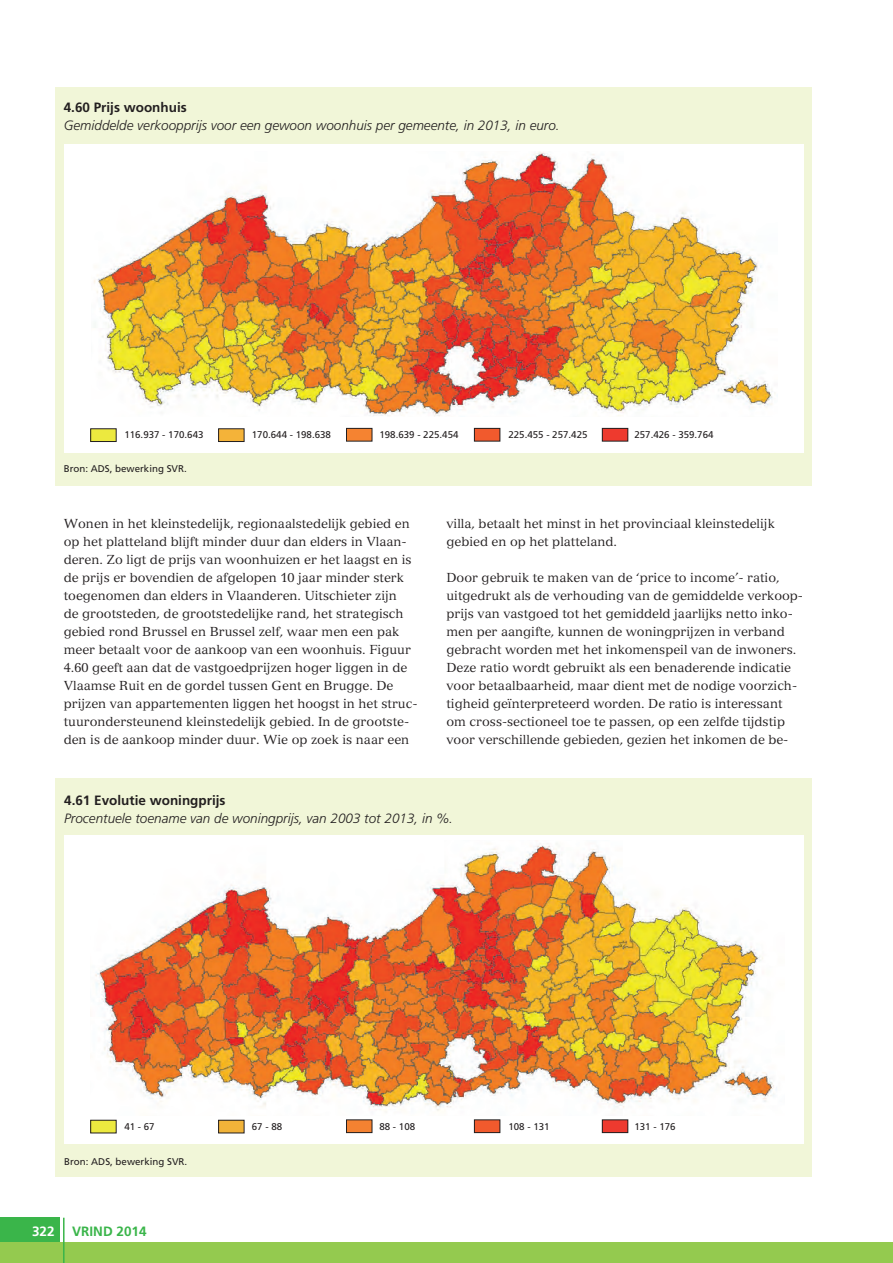
<style>
.page{position:relative;width:893px;height:1263px;background:#fff}
.page>*{position:absolute;margin:0;border:0;box-sizing:border-box;transform-origin:0 0}
.t1{font:italic 300 13.5px "Frutiger LT Std";color:#231f20}
.t2{font:700 13.5px "Frutiger LT Std";color:#231f20}
.t3{font:700 13.5px "Frutiger LT Std";color:#3ab54a}
.t4{font:700 13.5px "Frutiger LT Std";color:#fff}
.t5{font:12.75px/18px "Versailles LT Std";color:#231f20}
.t6{font:9.75px "Frutiger LT Std";color:#231f20}
</style>
<div class="page">
<div style="left:55px;top:778px;width:757px;height:399px;background:#f1f6d8"></div>
<div style="left:64px;top:835px;width:739px;height:309px;background:#fff"></div>
<div style="left:55px;top:87px;width:757px;height:399px;background:#f1f6d8"></div>
<div style="left:64px;top:144px;width:739px;height:309px;background:#fff"></div>
<div style="left:91px;top:429px;width:25px;height:12px;background:#ece93f"></div>
<div style="left:90px;top:429px;width:26px;height:13px;border:1px solid #231f20"></div>
<div style="left:91px;top:1120px;width:25px;height:13px;background:#ece93f"></div>
<div style="left:90px;top:1120px;width:26px;height:13px;border:1px solid #231f20"></div>
<div style="left:602px;top:428px;width:26px;height:13px;background:#ee3a2e"></div>
<div style="left:602px;top:428px;width:26px;height:13px;border:1px solid #231f20"></div>
<div style="left:602px;top:1120px;width:26px;height:12px;background:#ee3a2f"></div>
<div style="left:602px;top:1120px;width:26px;height:13px;border:1px solid #231f20"></div>
<div style="left:474px;top:428px;width:26px;height:13px;background:#f15a2d"></div>
<div style="left:474px;top:428px;width:26px;height:13px;border:1px solid #231f20"></div>
<div style="left:474px;top:1120px;width:26px;height:12px;background:#f15a2d"></div>
<div style="left:474px;top:1120px;width:26px;height:13px;border:1px solid #231f20"></div>
<div style="left:346px;top:428px;width:26px;height:13px;background:#f58331"></div>
<div style="left:346px;top:428px;width:26px;height:13px;border:1px solid #231f20"></div>
<div style="left:346px;top:1120px;width:26px;height:12px;background:#f48231"></div>
<div style="left:346px;top:1120px;width:26px;height:13px;border:1px solid #231f20"></div>
<div style="left:219px;top:429px;width:25px;height:12px;background:#f4b339"></div>
<div style="left:218px;top:429px;width:26px;height:13px;border:1px solid #231f20"></div>
<div style="left:219px;top:1120px;width:25px;height:13px;background:#f1b339"></div>
<div style="left:218px;top:1120px;width:26px;height:13px;border:1px solid #231f20"></div>
<img style="left:95px;top:843px;width:682px;height:269px">
<img style="left:94px;top:151px;width:681px;height:265px">
<div style="left:0;top:1242px;width:893px;height:21px;background:#94ca4f"></div>
<hr style="left:63px;top:1218px;width:2px;height:45px;background:#3ab54a">
<div style="left:0;top:1218px;width:60px;height:24px;background:#3ab54a"></div>
<p class="t2" style="left:64px;top:100px;width:125px">4.60 Prijs woonhuis</p>
<p class="t1" style="left:64px;top:118px;width:497px">Gemiddelde verkoopprijs voor een gewoon woonhuis per gemeente, in 2013, in euro.</p>
<p class="t6" style="left:124px;top:429px;width:81px">116.937 - 170.643</p>
<p class="t6" style="left:252px;top:429px;width:81px">170.644 - 198.638</p>
<p class="t6" style="left:379px;top:429px;width:81px">198.639 - 225.454</p>
<p class="t6" style="left:508px;top:429px;width:81px">225.455 - 257.425</p>
<p class="t6" style="left:634px;top:429px;width:81px">257.426 - 359.764</p>
<p class="t6" style="left:64px;top:463px;width:124px">Bron: ADS, bewerking SVR.</p>
<p class="t5" style="left:64px;top:515px;width:355px">Wonen in het kleinstedelijk, regionaalstedelijk gebied en op het platteland blijft minder duur dan elders in Vlaan&shy;deren. Zo ligt de prijs van woonhuizen er het laagst en is de prijs er bovendien de afgelopen 10 jaar minder sterk toegenomen dan elders in Vlaanderen. Uitschieter zijn<br>de grootsteden, de grootstedelijke rand, het strategisch gebied rond Brussel en Brussel zelf, waar men een pak meer betaalt voor de aankoop van een woonhuis. Figuur 4.60 geeft aan dat de vastgoedprijzen hoger liggen in de Vlaamse Ruit en de gordel tussen Gent en Brugge. De prijzen van appartementen liggen het hoogst in het struc&shy;tuurondersteunend kleinstedelijk gebied. In de grootste&shy;den is de aankoop minder duur. Wie op zoek is naar een</p>
<p class="t5" style="left:446px;top:515px;width:330px">villa, betaalt het minst in het provinciaal kleinstedelijk gebied en op het platteland.</p>
<p class="t5" style="left:446px;top:569px;width:358px">Door gebruik te maken van de ‘price to income’- ratio, uitgedrukt als de verhouding van de gemiddelde verkoop&shy;prijs van vastgoed tot het gemiddeld jaarlijks netto inko&shy;men per aangifte, kunnen de woningprijzen in verband gebracht worden met het inkomenspeil van de inwoners.<br>Deze ratio wordt gebruikt als een benaderende indicatie voor betaalbaarheid, maar dient met de nodige voorzich&shy;tigheid geïnterpreteerd worden. De ratio is interessant om cross-sectioneel toe te passen, op een zelfde tijdstip voor verschillende gebieden, gezien het inkomen de be-</p>
<p class="t2" style="left:64px;top:793px;width:163px">4.61 Evolutie woningprijs</p>
<p class="t1" style="left:64px;top:811px;width:390px">Procentuele toename van de woningprijs, van 2003 tot 2013, in %.</p>
<p class="t6" style="left:124px;top:1121px;width:32px">41 - 67</p>
<p class="t6" style="left:252px;top:1121px;width:32px">67 - 88</p>
<p class="t6" style="left:379px;top:1121px;width:37px">88 - 108</p>
<p class="t6" style="left:508px;top:1121px;width:43px">108 - 131</p>
<p class="t6" style="left:634px;top:1121px;width:43px">131 - 176</p>
<p class="t6" style="left:64px;top:1156px;width:124px">Bron: ADS, bewerking SVR.</p>
<p class="t4" style="left:32px;top:1223px;width:24px">322</p>
<p class="t3" style="left:72px;top:1223px;width:76px">VRIND 2014</p>
</div>
